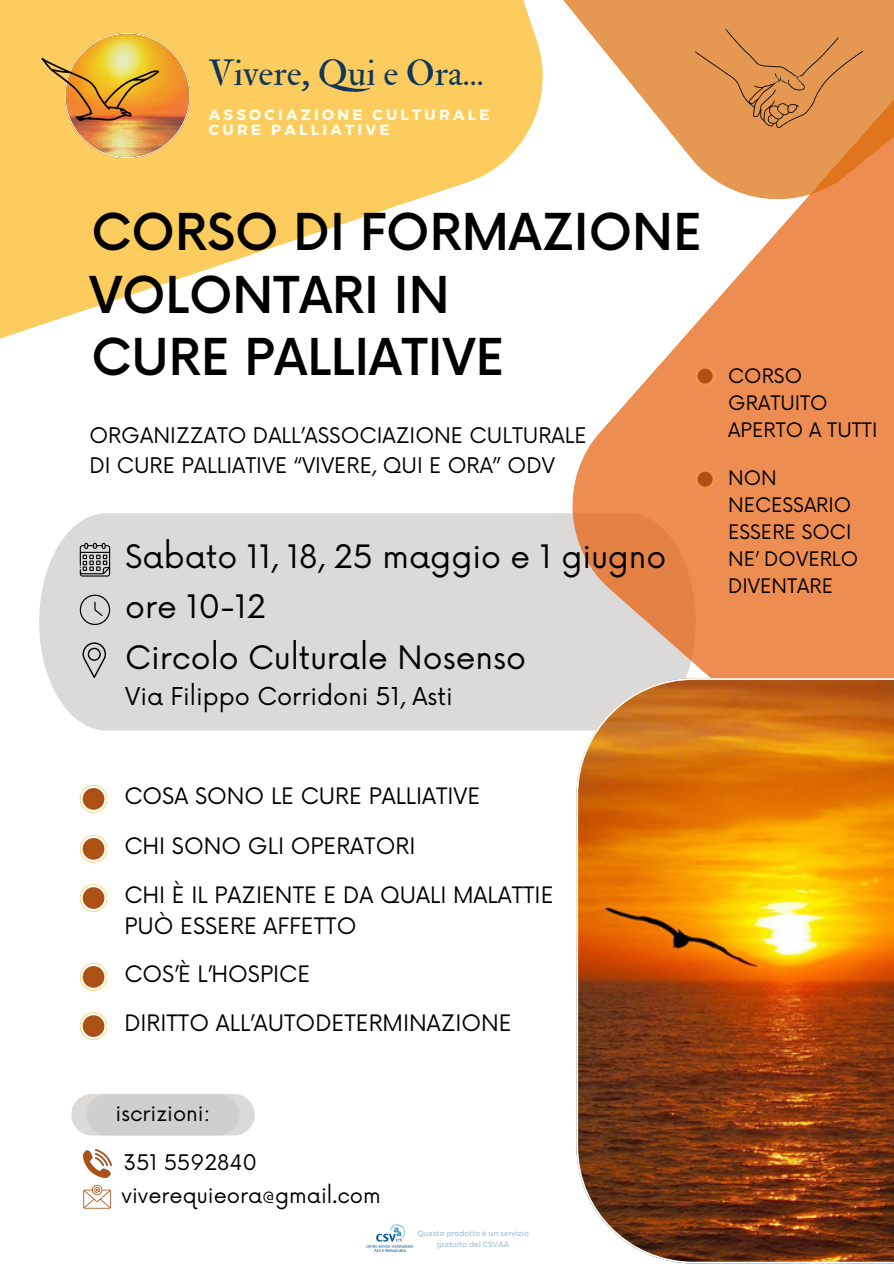
<style>
.page{position:relative;width:894px;height:1264px;background:#fff}
.page>*{position:absolute;margin:0;border:0;box-sizing:border-box;transform-origin:0 0}
.t1{font:500 49.5px "Now";color:#000}
.t2{font:35.7px "IM FELL Double Pica Roman";color:#0f375b}
.t3{font:31.5px "Now";color:#000}
.t4{font:24px "Now";color:#000}
.t5{font:22.05px/30.5px "Now";color:#000}
.t6{font:21px/29.2px "Now";color:#000}
.t7{font:19.5px/27px "Now";color:#000}
.t8{font:700 14.85px/14.9px "Montserrat";letter-spacing:.22em;color:#ffe}
.t9{font:7.65px/10.6px "Montserrat";color:#a5c3e0;text-align:center}
</style>
<div class="page">
<div style="left:107px;top:1093px;width:127px;height:42px;background:#cccbc9"></div>
<div style="left:92px;top:1093px;width:127px;height:42px;background:#cccbc9"></div>
<div style="left:39px;top:513px;width:520px;height:217px;background:#dbdad9"></div>
<svg style="left:559px;top:213px;width:334px;height:518px;fill:#ee8d51"></svg>
<svg style="left:563px;top:0;width:330px;height:213px;fill:#e59852"></svg>
<svg style="left:0;top:0;width:543px;height:339px;fill:#fccd5e"></svg>
<img style="left:576px;top:678px;width:317px;height:585px">
<svg style="left:80px;top:785px;width:27px;height:27px"></svg>
<svg style="left:80px;top:835px;width:27px;height:27px"></svg>
<svg style="left:80px;top:884px;width:27px;height:27px"></svg>
<img style="left:66px;top:34px;width:123px;height:123px">
<img style="left:39px;top:30px;width:121px;height:116px">
<svg style="left:80px;top:963px;width:27px;height:27px"></svg>
<svg style="left:80px;top:1012px;width:27px;height:27px"></svg>
<svg style="left:80px;top:543px;width:30px;height:33px"></svg>
<svg style="left:80px;top:594px;width:30px;height:31px"></svg>
<svg style="left:82px;top:642px;width:24px;height:36px"></svg>
<img style="left:695px;top:30px;width:167px;height:98px">
<svg style="left:695px;top:367px;width:19px;height:19px"></svg>
<svg style="left:695px;top:470px;width:19px;height:19px"></svg>
<img style="left:83px;top:1149px;width:28px;height:28px">
<svg style="left:83px;top:1184px;width:28px;height:24px"></svg>
<img style="left:366px;top:1224px;width:47px;height:28px">
<p class="t2" style="left:208px;top:51px;width:276px">Vivere, Qui e Ora...</p>
<h3 class="t8" style="left:209px;top:106px;width:282px">ASSOCIAZIONE CULTURALE<br>CURE PALLIATIVE</h3>
<p class="t1" style="left:91px;top:206px;width:612px">CORSO DI FORMAZIONE</p>
<h6 class="t1" style="left:89px;top:268px;width:361px">VOLONTARI IN</h6>
<h3 class="t1" style="left:91px;top:331px;width:414px">CURE PALLIATIVE</h3>
<h6 class="t6" style="left:89px;top:422px;width:498px">ORGANIZZATO DALL’ASSOCIAZIONE CULTURALE<br>DI CURE PALLIATIVE “VIVERE, QUI E ORA” ODV</h6>
<p class="t3" style="left:125px;top:539px;width:542px">Sabato 11, 18, 25 maggio e 1 giugno</p>
<p class="t3" style="left:125px;top:589px;width:142px">ore 10-12</p>
<p class="t3" style="left:125px;top:639px;width:402px">Circolo Culturale Nosenso</p>
<p class="t4" style="left:125px;top:682px;width:329px">Via Filippo Corridoni 51, Asti</p>
<p class="t7" style="left:728px;top:363px;width:150px">CORSO<br>GRATUITO<br>APERTO A TUTTI</p>
<p class="t7" style="left:728px;top:465px;width:132px">NON<br>NECESSARIO<br>ESSERE SOCI<br>NE’ DOVERLO<br>DIVENTARE</p>
<h1 class="t5" style="left:124px;top:782px;width:357px">COSA SONO LE CURE PALLIATIVE</h1>
<h1 class="t5" style="left:124px;top:832px;width:292px">CHI SONO GLI OPERATORI</h1>
<h1 class="t5" style="left:124px;top:881px;width:430px">CHI È IL PAZIENTE E DA QUALI MALATTIE<br>PUÒ ESSERE AFFETTO</h1>
<h5 class="t5" style="left:124px;top:960px;width:187px">COS’È L’HOSPICE</h5>
<p class="t5" style="left:124px;top:1009px;width:389px">DIRITTO ALL’AUTODETERMINAZIONE</p>
<p class="t6" style="left:116px;top:1100px;width:96px">iscrizioni:</p>
<h4 class="t6" style="left:123px;top:1149px;width:135px">351 5592840</h4>
<p class="t6" style="left:122px;top:1181px;width:261px">viverequieora@gmail.com</p>
<p class="t9" style="left:417px;top:1227px;width:113px">Questo prodotto è un servizio gratuito del CSVAA</p>
</div>
